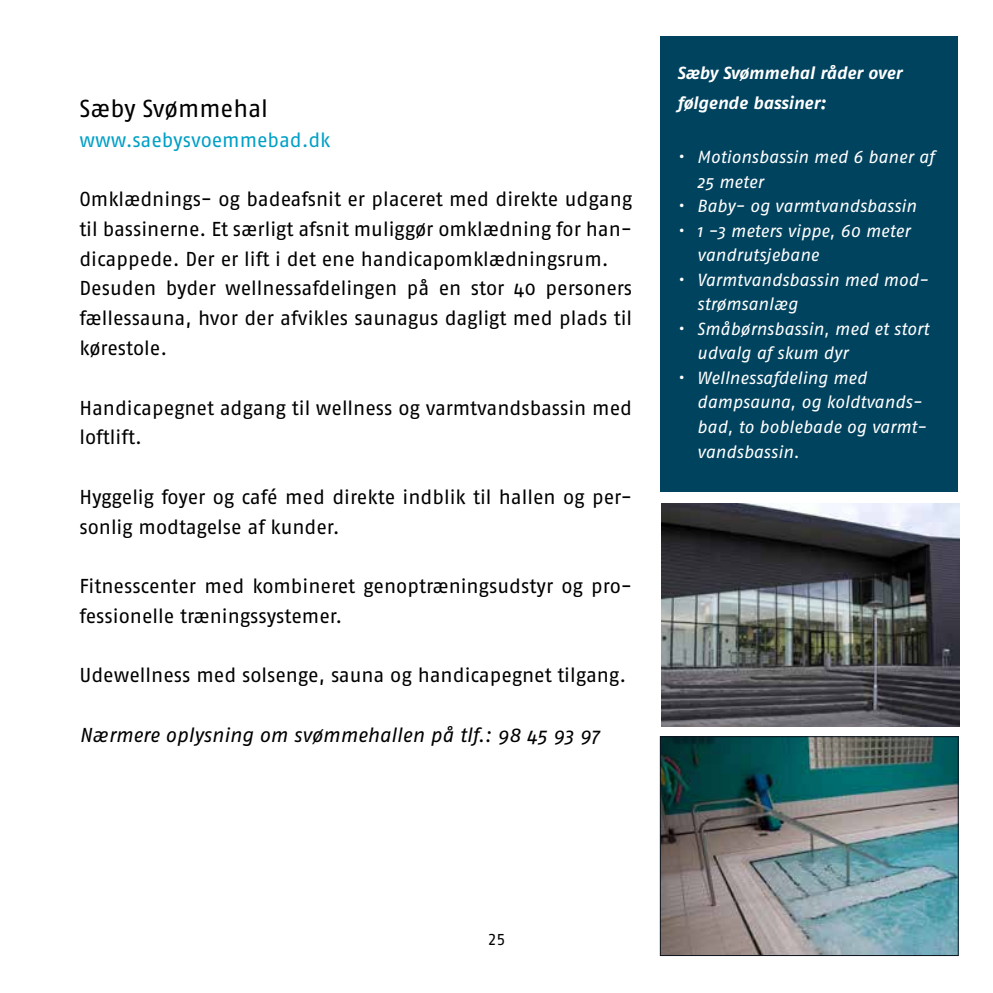
<style>
.page{position:relative;width:993px;height:993px;background:#fff}
.page>*{position:absolute;margin:0;border:0;box-sizing:border-box;transform-origin:0 0}
.t1{font:24.5px "Fago No Regular Tf";color:#000}
.t2{font:20.12px/29.8px "Fago No";color:#000}
.t3{font:italic 20.12px "Fago No";color:#000}
.t4{font:20.12px "Fago No";color:#00a0c6}
.t5{font:italic 17.5px/24.5px "Fago No";color:#fff}
.t6{font:italic 700 17.5px/29.8px "Fago No";letter-spacing:-.005em;color:#fff}
.t7{font:15.75px "Fago No Regular Tf";color:#000}
</style>
<div class="page">
<div style="left:660px;top:36px;width:297px;height:456px;background:#00435f"></div>
<img style="left:661px;top:503px;width:298px;height:223px">
<img style="left:662px;top:738px;width:294px;height:215px">
<div style="left:660px;top:736px;width:298px;height:219px;border:1px solid #0b131d"></div>
<p class="t1" style="left:79px;top:94px;width:190px">Sæby Svømmehal</p>
<p class="t4" style="left:79px;top:128px;width:253px">www.saebysvoemmebad.dk</p>
<p class="t2" style="left:79px;top:184px;width:554px">Omklædnings- og badeafsnit er placeret med direkte udgang til bassinerne. Et særligt afsnit muliggør omklædning for han&shy;dicappede. Der er lift i det ene handicapomklædningsrum.<br>Desuden byder wellnessafdelingen på en stor 40 personers fællessauna, hvor der afvikles saunagus dagligt med plads til kørestole.</p>
<p class="t2" style="left:79px;top:392px;width:554px">Handicapegnet adgang til wellness og varmtvandsbassin med loftlift.</p>
<p class="t2" style="left:79px;top:481px;width:554px">Hyggelig foyer og café med direkte indblik til hallen og per&shy;sonlig modtagelse af kunder.</p>
<p class="t2" style="left:79px;top:571px;width:554px">Fitnesscenter med kombineret genoptræningsudstyr og pro&shy;fessionelle træningssystemer.</p>
<p class="t2" style="left:79px;top:660px;width:548px">Udewellness med solsenge, sauna og handicapegnet tilgang.</p>
<p class="t3" style="left:79px;top:723px;width:521px">Nærmere oplysning om svømmehallen på tlf.: 98 45 93 97</p>
<p class="t6" style="left:676px;top:58px;width:226px">Sæby Svømmehal råder over følgende bassiner:</p>
<p class="t5" style="left:696px;top:145px;width:239px;text-indent:-20px">• Motionsbassin med 6 baner af<br>25 meter</p>
<p class="t5" style="left:676px;top:194px;width:241px">• Baby- og varmtvandsbassin</p>
<p class="t5" style="left:696px;top:218px;width:214px;text-indent:-20px">• 1 -3 meters vippe, 60 meter vandrutsjebane</p>
<p class="t5" style="left:696px;top:267px;width:233px;text-indent:-20px">• Varmtvandsbassin med mod&shy;strømsanlæg</p>
<p class="t5" style="left:696px;top:316px;width:233px;text-indent:-20px">• Småbørnsbassin, med et stort udvalg af skum dyr</p>
<p class="t5" style="left:696px;top:365px;width:231px;text-indent:-20px">• Wellnessafdeling med dampsauna, og koldtvands&shy;bad, to boblebade og varmt&shy;vandsbassin.</p>
<p class="t7" style="left:487px;top:930px;width:20px">25</p>
</div>
